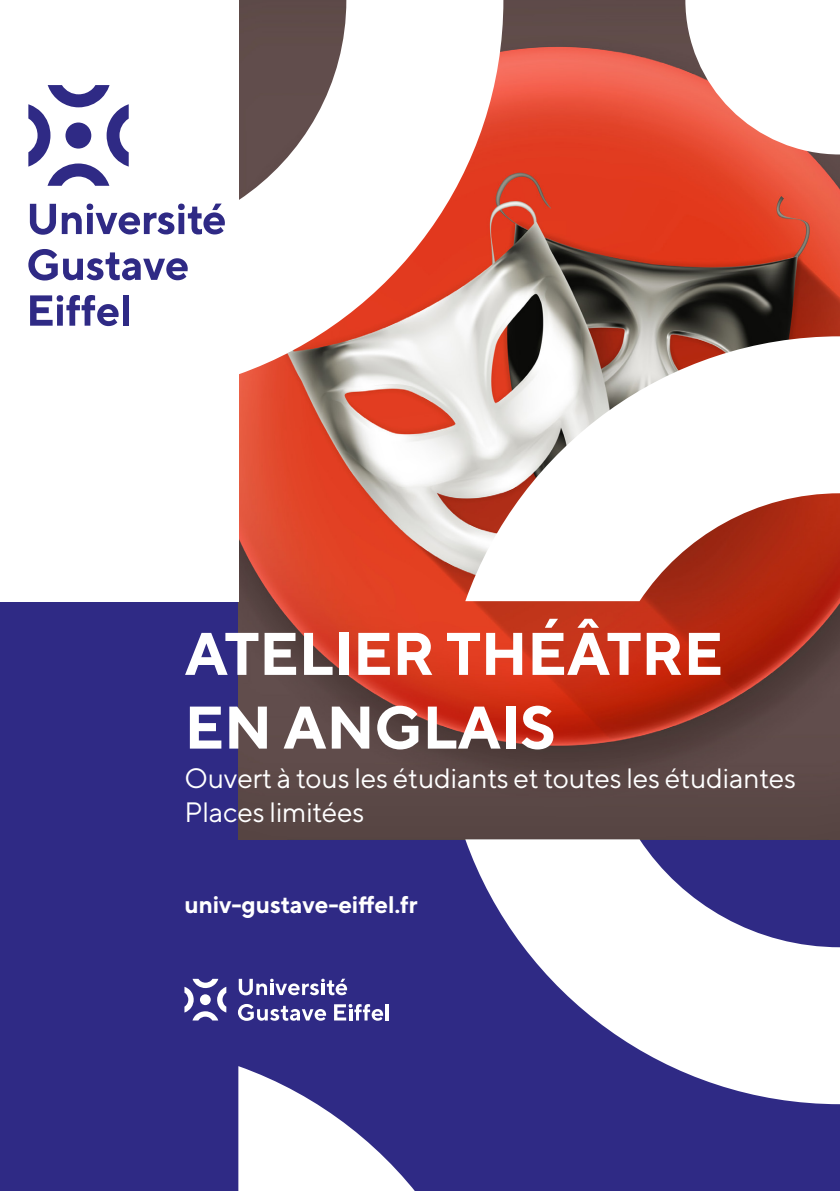
<style>
.page{position:relative;width:840px;height:1191px;background:#fff}
.page>*{position:absolute;margin:0;border:0;box-sizing:border-box;transform-origin:0 0}
.t1{font:700 60px/73.6px "TT Norms";letter-spacing:-.01em;color:#fff}
.t2{font:28px/34px "TT Norms";letter-spacing:-.01em;color:#fff}
.t3{font:700 24px "TT Norms";letter-spacing:-.01em;color:#fff}
</style>
<div class="page">
<div style="left:0;top:0;width:839px;height:1191px;background:#2f2a85"></div>
<img style="left:238px;top:0;width:601px;height:839px">
<div style="left:0;top:0;width:238px;height:601px;background:#fff"></div>
<svg style="left:685px;top:0;width:154px;height:154px;background:#f8dbd7"></svg>
<svg style="left:238px;top:0;width:265px;height:374px;background:#ddc1bc"></svg>
<svg style="left:465px;top:336px;width:374px;height:265px;background:#e2c8c3"></svg>
<svg style="left:238px;top:1066px;width:177px;height:125px"></svg>
<svg style="left:465px;top:839px;width:374px;height:265px;fill:#fff"></svg>
<svg style="left:184px;top:978px;width:42px;height:42px"></svg>
<div style="left:200px;top:994px;width:11px;height:11px;background:#fff;border-radius:50%"></div>
<svg style="left:238px;top:978px;width:109px;height:17px"></svg>
<svg style="left:238px;top:1004px;width:88px;height:16px"></svg>
<svg style="left:334px;top:1004px;width:49px;height:16px"></svg>
<hr style="left:385px;top:1004px;width:3px;height:16px;background:#fff">
<svg style="left:28px;top:85px;width:101px;height:101px"></svg>
<div style="left:65px;top:122px;width:26px;height:27px;background:#2f2a85;border-radius:50%"></div>
<svg style="left:30px;top:204px;width:26px;height:31px"></svg>
<svg style="left:62px;top:204px;width:163px;height:30px"></svg>
<svg style="left:28px;top:249px;width:160px;height:31px"></svg>
<svg style="left:30px;top:295px;width:88px;height:31px"></svg>
<div style="left:123px;top:295px;width:5px;height:31px;background:#2f2a85"></div>
<h1 class="t1" style="left:184px;top:615px;width:540px">ATELIER THÉÂTRE<br>EN ANGLAIS</h1>
<p class="t2" style="left:184px;top:761px;width:613px">Ouvert à tous les étudiants et toutes les étudiantes<br>Places limitées</p>
<p class="t3" style="left:184px;top:889px;width:235px">univ-gustave-eiffel.fr</p>
</div>
